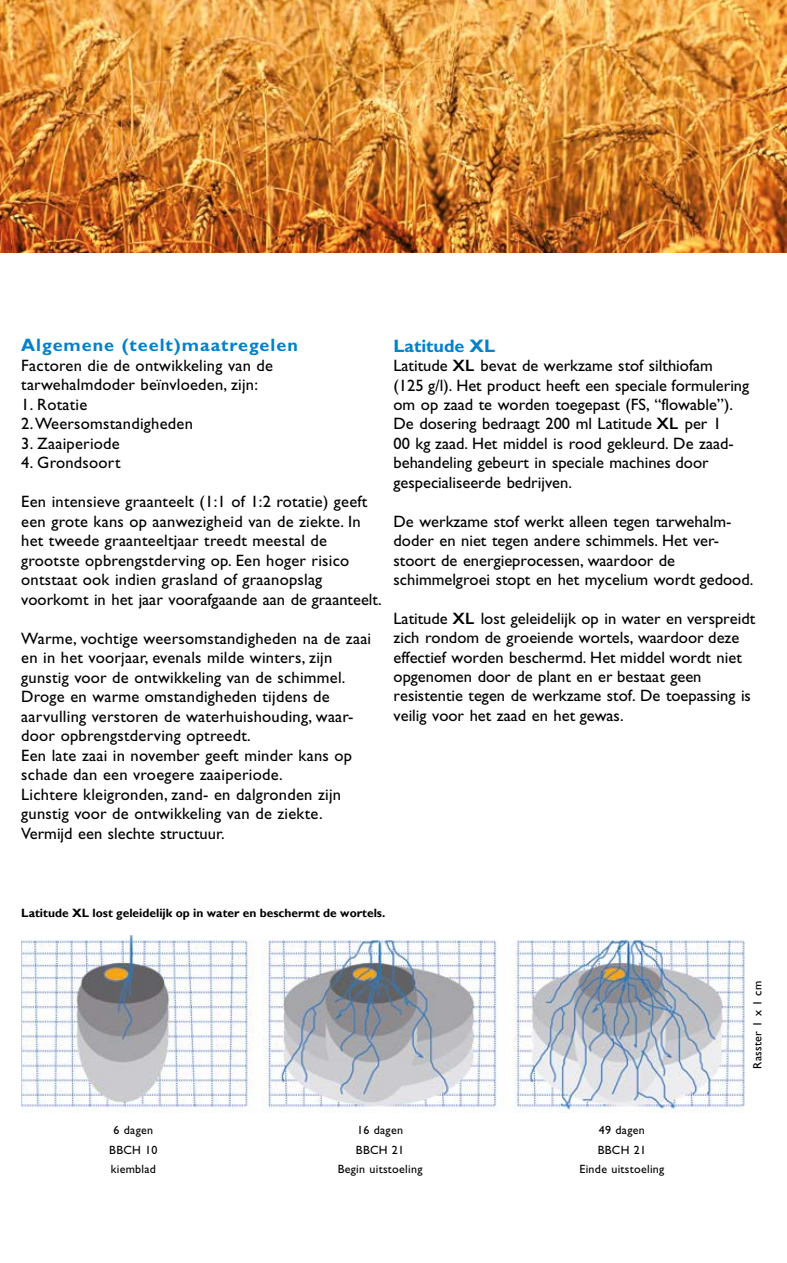
<style>
.page{position:relative;width:787px;height:1263px;background:#fff}
.page>*{position:absolute;margin:0;border:0;box-sizing:border-box;transform-origin:0 0}
.t1{font:700 18px "Gill Sans";letter-spacing:.055em;color:#0081c9}
.t2{font:16.5px/19.5px "Gill Sans";color:#000}
.t3{font:12px/19.5px "Gill Sans";letter-spacing:.025em;color:#000;text-align:center}
.t4{font:700 12px "Gill Sans";color:#000}
.s1{font-style:inherit}
.s2{font-weight:600}
</style>
<div class="page">
<img style="left:0;top:0;width:787px;height:253px">
<img style="left:21px;top:936px;width:723px;height:176px">
<p class="t1" style="left:21px;top:334px;width:278px">Algemene (teelt)maatregelen</p>
<p class="t2" style="left:21px;top:355px;width:253px">Factoren die de ontwikkeling van de tarwehalmdoder beïnvloeden, zijn:</p>
<p class="t2" style="left:21px;top:394px;width:173px">1. Rotatie<br>2.Weersomstandigheden</p>
<p class="t2" style="left:21px;top:433px;width:100px">3. Zaaiperiode</p>
<p class="t2" style="left:21px;top:453px;width:101px">4. Grondsoort</p>
<p class="t2" style="left:21px;top:492px;width:362px">Een intensieve graanteelt (1:1 of 1:2 rotatie) geeft een grote kans op aanwezigheid van de ziekte. In het tweede graanteeltjaar treedt meestal de grootste opbrengstderving op. Een hoger risico ontstaat ook indien grasland of graanopslag voorkomt in het jaar voorafgaande aan de graanteelt.</p>
<p class="t2" style="left:21px;top:628px;width:351px">Warme, vochtige weersomstandigheden na de zaai en in het voorjaar, evenals milde winters, zijn gunstig voor de ontwikkeling van de schimmel.<br>Droge en warme omstandigheden tijdens de aarvulling verstoren de waterhuishouding, waar&shy;door opbrengstderving optreedt.<br>Een late zaai in november geeft minder kans op schade dan een vroegere zaaiperiode.<br>Lichtere kleigronden, zand- en dalgronden zijn gunstig voor de ontwikkeling van de ziekte.<br>Vermijd een slechte structuur.</p>
<p class="t1" style="left:393px;top:335px;width:103px">Latitude <span class="s1">XL</span></p>
<p class="t2" style="left:393px;top:356px;width:357px">Latitude <span class="s2">XL</span> bevat de werkzame stof silthiofam<br>(125 g/l). Het product heeft een speciale formulering om op zaad te worden toegepast (FS, “flowable’’).<br>De dosering bedraagt 200 ml Latitude <span class="s2">XL</span> per 1<br>00 kg zaad. Het middel is rood gekleurd. De zaad&shy;behandeling gebeurt in speciale machines door gespecialiseerde bedrijven.</p>
<p class="t2" style="left:393px;top:511px;width:361px">De werkzame stof werkt alleen tegen tarwehalm&shy;doder en niet tegen andere schimmels. Het ver&shy;stoort de energieprocessen, waardoor de schimmelgroei stopt en het mycelium wordt gedood.</p>
<p class="t2" style="left:393px;top:609px;width:363px">Latitude <span class="s2">XL</span> lost geleidelijk op in water en verspreidt zich rondom de groeiende wortels, waardoor deze effectief worden beschermd. Het middel wordt niet opgenomen door de plant en er bestaat geen resistentie tegen de werkzame stof. De toepassing is veilig voor het zaad en het gewas.</p>
<p class="t4" style="left:21px;top:905px;width:365px">Latitude XL lost geleidelijk op in water en beschermt de wortels.</p>
<p class="t3" style="left:747px;top:1069px;width:89px;rotate:-90deg">Rasster 1 x 1 cm</p>
<p class="t3" style="left:109px;top:1120px;width:50px">6 dagen<br>BBCH 10 kiemblad</p>
<p class="t3" style="left:338px;top:1120px;width:86px">16 dagen<br>BBCH 21<br>Begin uitstoeling</p>
<p class="t3" style="left:579px;top:1120px;width:86px">49 dagen<br>BBCH 21<br>Einde uitstoeling</p>
</div>
